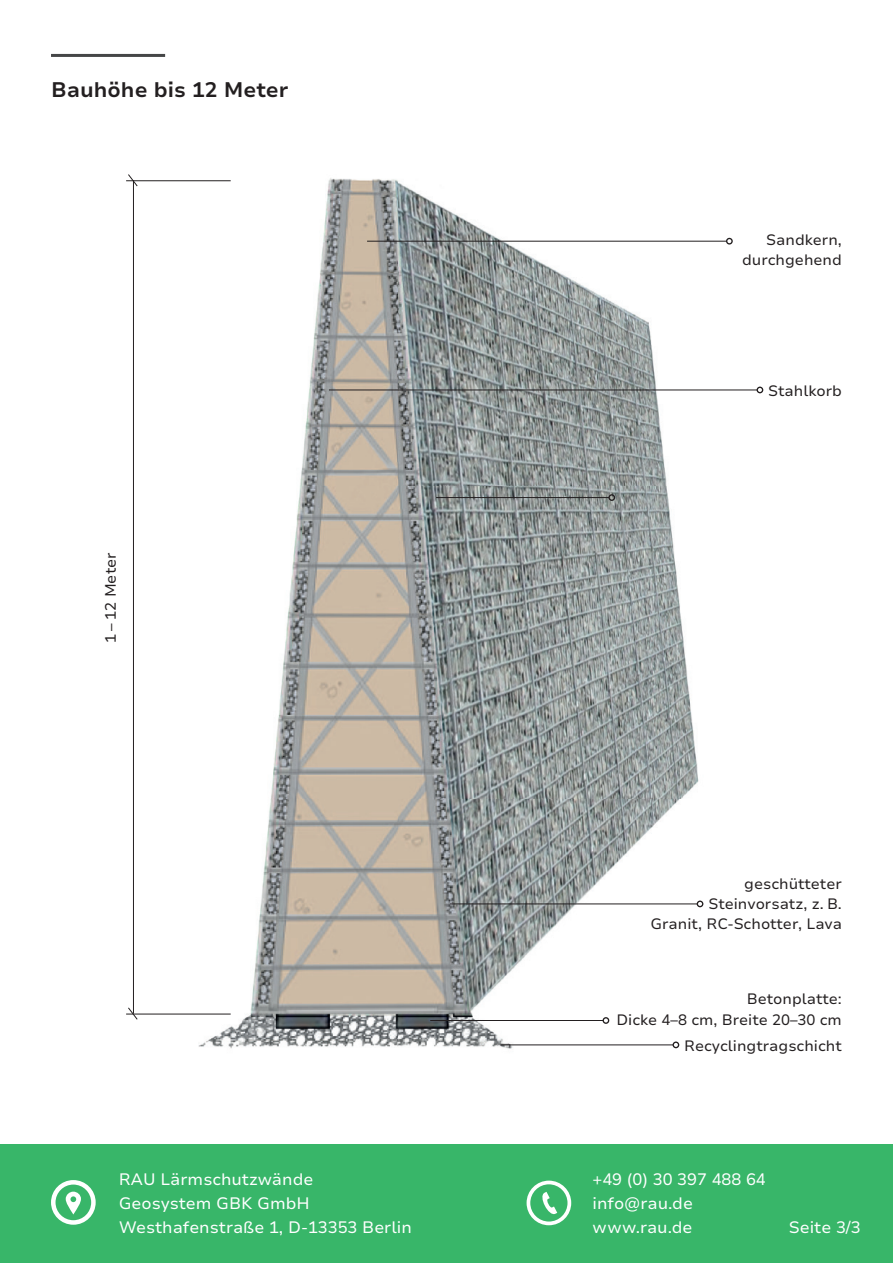
<style>
.page{position:relative;width:893px;height:1263px;background:#fff}
.page>*{position:absolute;margin:0;border:0;box-sizing:border-box;transform-origin:0 0}
.t1{font:700 21px "Nunito Sans 7 pt";color:#231f20}
.t2{font:16.5px/24px "Nunito Sans 7 pt";color:#fff}
.t3{font:15px/20.2px "Nunito Sans 7 pt";color:#231f20;text-align:right}
</style>
<div class="page">
<div style="left:0;top:1145px;width:893px;height:118px;background:#38b669"></div>
<svg style="left:527px;top:1180px;width:44px;height:45px"></svg>
<div style="left:51px;top:1180px;width:45px;height:45px;border:4px solid #fff;border-radius:50%"></div>
<svg style="left:66px;top:1191px;width:15px;height:23px"></svg>
<hr style="left:51px;top:54px;width:114px;height:3px;background:#454647">
<img style="left:126px;top:178px;width:594px;height:871px">
<hr style="left:367px;top:241px;width:360px;height:1px;background:#231f20">
<div style="left:726px;top:238px;width:7px;height:7px;border:1px solid #231f20;border-radius:50%"></div>
<hr style="left:329px;top:390px;width:428px;height:1px;background:#231f20">
<div style="left:756px;top:387px;width:7px;height:6px;border:1px solid #231f20;border-radius:50%"></div>
<hr style="left:133px;top:180px;width:1px;height:833px;background:#231f20">
<hr style="left:436px;top:497px;width:173px;height:1px;background:#231f20">
<div style="left:608px;top:494px;width:7px;height:7px;border:1px solid #231f20;border-radius:50%"></div>
<hr style="left:450px;top:903px;width:247px;height:1px;background:#231f20">
<div style="left:697px;top:900px;width:6px;height:7px;border:1px solid #231f20;border-radius:50%"></div>
<hr style="left:430px;top:1020px;width:173px;height:1px;background:#231f20">
<div style="left:603px;top:1017px;width:6px;height:7px;border:1px solid #231f20;border-radius:50%"></div>
<hr style="left:500px;top:1044px;width:173px;height:1px;background:#231f20">
<div style="left:672px;top:1041px;width:7px;height:7px;border:1px solid #231f20;border-radius:50%"></div>
<hr style="left:126px;top:180px;width:105px;height:1px;background:#231f20">
<hr style="left:126px;top:1014px;width:105px;height:1px;background:#231f20">
<svg style="left:127px;top:174px;width:11px;height:13px"></svg>
<svg style="left:127px;top:1007px;width:11px;height:13px"></svg>
<h1 class="t1" style="left:51px;top:75px;width:239px">Bauhöhe bis 12 Meter</h1>
<p class="t3" style="left:100px;top:643px;width:92px;rotate:-90deg">1 – 12 Meter</p>
<p class="t3" style="left:742px;top:229px;width:101px">Sandkern, durchgehend</p>
<p class="t3" style="left:768px;top:380px;width:75px">Stahlkorb</p>
<p class="t3" style="left:650px;top:873px;width:193px">geschütteter<br>Steinvorsatz, z. B.<br>Granit, RC-Schotter, Lava</p>
<p class="t3" style="left:616px;top:988px;width:227px">Betonplatte:<br>Dicke 4–8 cm, Breite 20–30 cm</p>
<p class="t3" style="left:684px;top:1035px;width:159px">Recyclingtragschicht</p>
<p class="t2" style="left:119px;top:1167px;width:295px">RAU Lärmschutzwände<br>Geosystem GBK GmbH<br>Westhafenstraße 1, D-13353 Berlin</p>
<p class="t2" style="left:592px;top:1167px;width:175px">+49 (0) 30 397 488 64 info@rau.de www.rau.de</p>
<p class="t2" style="left:789px;top:1215px;width:73px">Seite 3/3</p>
</div>
